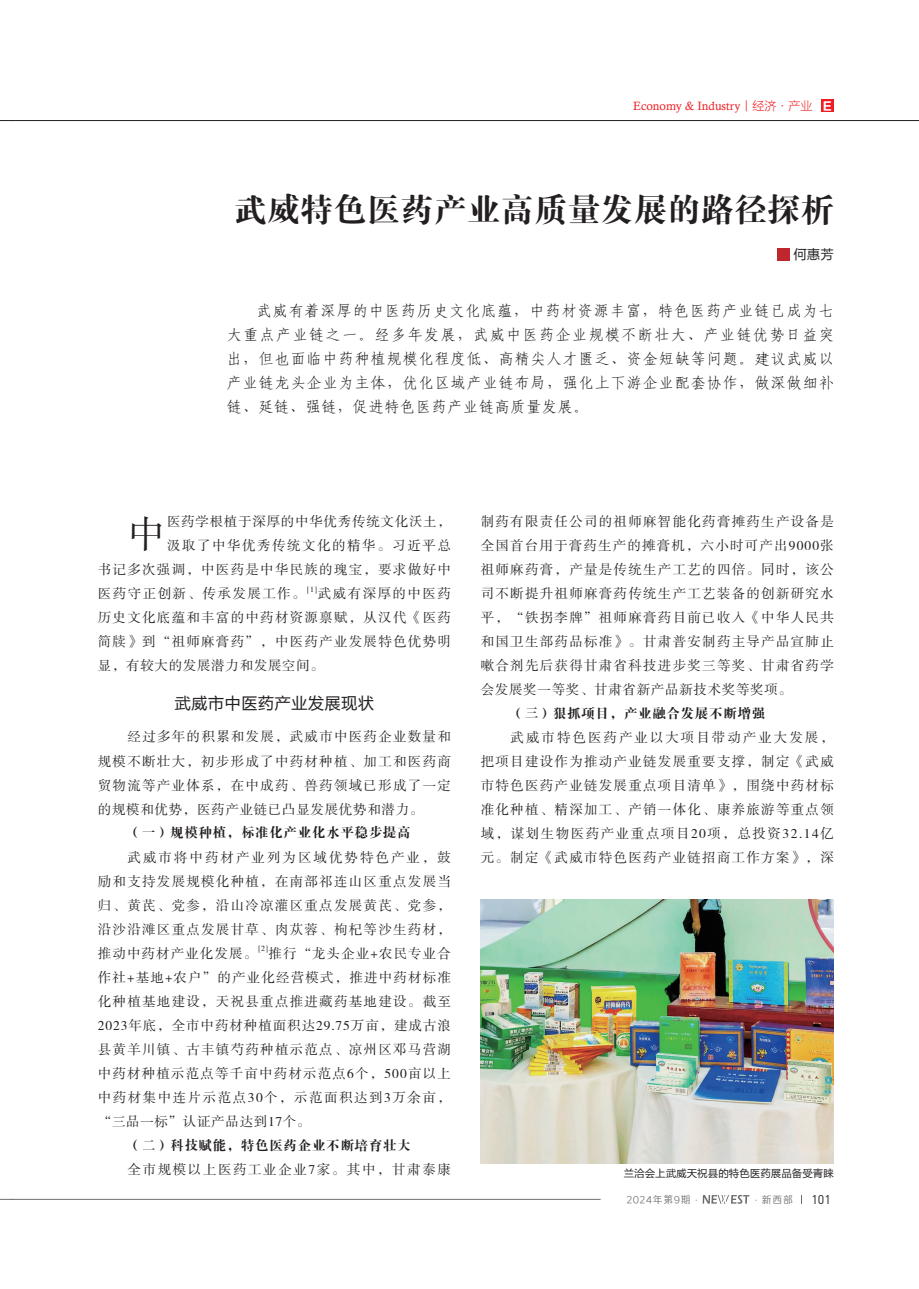
<style>
.page{position:relative;width:919px;height:1289px;background:#fff}
.page>*{position:absolute;margin:0;border:0;box-sizing:border-box;transform-origin:0 0}
.t1{font:37.5px "FZSSK GBK1 0";color:#231f20}
.t2{font:33px "FZDBSK GBK1 0";letter-spacing:.01em;color:#231f20}
.t3{font:16.5px "FZLTHK GBK1 0";letter-spacing:.01em;color:#231f20}
.t4{font:15px/24px "Fang Song GB2312";letter-spacing:.065em;color:#231f20;text-align:justify}
.t5{font:13.5px/24px "FZSSK GBK1 0";letter-spacing:.095em;color:#231f20;text-align:justify}
.t6{font:13.5px "FZDBSK GBK1 0";letter-spacing:.05em;color:#231f20}
.t7{font:13.5px "FZSSK GBK1 0";letter-spacing:.115em;color:#231f20}
.t8{font:13.5px "FZSSK GBK1 0";letter-spacing:.055em;color:#231f20}
.t9{font:13.5px "FZLTHK GBK1 0";color:#231f20}
.t10{font:12.45px "DIN";color:#231f20}
.t11{font:12px "Calisto";color:#ee1d23}
.t12{font:10.5px "FZLTHK GBK1 0";color:#231f20}
.t13{font:9.75px "Loong Flash Sans GB Regular";letter-spacing:.1em;color:#6c6d70}
.t14{font:7.8px "FZSSK GBK1 0";color:#231f20}
.s1{font-family:"FZLTXHK GBK1 0"}
.s2{font-family:"FZLTDHK GBK1 0";font-size:11.4px;color:#fff}
</style>
<div class="page">
<svg style="left:0;top:1199px;width:13px;height:1px"></svg>
<svg style="left:0;top:120px;width:13px;height:1px"></svg>
<hr style="left:13px;top:1199px;width:587px;height:1px;background:#6c6d70">
<svg style="left:702px;top:1195px;width:47px;height:8px"></svg>
<hr style="left:13px;top:120px;width:905px;height:1px;background:#231f20">
<div style="left:776px;top:248px;width:13px;height:13px;background:#c0262d"></div>
<div style="left:821px;top:99px;width:12px;height:13px;background:#ee1d23"></div>
<img style="left:480px;top:899px;width:353px;height:264px">
<p class="t11" style="left:633px;top:99px;width:202px">Economy &amp; Industry<span class="s1">丨经济·产业</span> <span class="s2">Ｅ</span></p>
<h2 class="t2" style="left:234px;top:192px;width:601px">武威特色医药产业高质量发展的路径探析</h2>
<p class="t9" style="left:793px;top:247px;width:42px">何惠芳</p>
<p class="t4" style="left:227px;top:299px;width:608px;text-indent:30px">武威有着深厚的中医药历史文化底蕴，中药材资源丰富，特色医药产业链已成为七大重点产业链之一。经多年发展，武威中医药企业规模不断壮大、产业链优势日益突出，但也面临中药种植规模化程度低、高精尖人才匮乏、资金短缺等问题。建议武威以产业链龙头企业为主体，优化区域产业链布局，强化上下游企业配套协作，做深做细补链、延链、强链，促进特色医药产业链高质量发展。</p>
<h1 class="t1" style="left:128px;top:514px;width:39px">中</h1>
<p class="t8" style="left:167px;top:514px;width:285px">医药学根植于深厚的中华优秀传统文化沃土，</p>
<p class="t5" style="left:167px;top:534px;width:285px">汲取了中华优秀传统文化的精华。习近平总</p>
<p class="t5" style="left:98px;top:558px;width:354px">书记多次强调，中医药是中华民族的瑰宝，要求做好中</p>
<p class="t5" style="left:98px;top:582px;width:209px">医药守正创新、传承发展工作。</p>
<p class="t14" style="left:307px;top:584px;width:11px">[1]</p>
<p class="t5" style="left:98px;top:582px;width:354px;text-indent:220px">武威有深厚的中医药历史文化底蕴和丰富的中药材资源禀赋，从汉代《医药简牍》到“祖师麻膏药”，中医药产业发展特色优势明显，有较大的发展潜力和发展空间。</p>
<p class="t3" style="left:174px;top:694px;width:201px">武威市中医药产业发展现状</p>
<p class="t5" style="left:98px;top:725px;width:354px;text-indent:30px">经过多年的积累和发展，武威市中医药企业数量和规模不断壮大，初步形成了中药材种植、加工和医药商贸物流等产业体系，在中成药、兽药领域已形成了一定的规模和优势，医药产业链已凸显发展优势和潜力。</p>
<p class="t6" style="left:128px;top:825px;width:284px">（一）规模种植，标准化产业化水平稳步提高</p>
<p class="t5" style="left:98px;top:845px;width:354px;text-indent:30px">武威市将中药材产业列为区域优势特色产业，鼓励和支持发展规模化种植，在南部祁连山区重点发展当归、黄芪、党参，沿山冷凉灌区重点发展黄芪、党参，沿沙沿滩区重点发展甘草、肉苁蓉、枸杞等沙生药材，推动中药材产业化发展。</p>
<p class="t14" style="left:258px;top:944px;width:11px">[2]</p>
<p class="t5" style="left:98px;top:941px;width:354px;text-indent:171px">推行“龙头企业+农民专业合作社+基地+农户”的产业化经营模式，推进中药材标准化种植基地建设，天祝县重点推进藏药基地建设。截至2023年底，全市中药材种植面积达29.75万亩，建成古浪县黄羊川镇、古丰镇芍药种植示范点、凉州区邓马营湖中药材种植示范点等千亩中药材示范点6个，500亩以上中药材集中连片示范点30个，示范面积达到3万余亩，“三品一标”认证产品达到17个。</p>
<p class="t6" style="left:128px;top:1137px;width:284px">（二）科技赋能，特色医药企业不断培育壮大</p>
<p class="t7" style="left:128px;top:1161px;width:325px">全市规模以上医药工业企业7家。其中，甘肃泰康</p>
<p class="t5" style="left:480px;top:510px;width:354px">制药有限责任公司的祖师麻智能化药膏摊药生产设备是全国首台用于膏药生产的摊膏机，六小时可产出9000张祖师麻药膏，产量是传统生产工艺的四倍。同时，该公司不断提升祖师麻膏药传统生产工艺装备的创新研究水平，“铁拐李牌”祖师麻膏药目前已收入《中华人民共和国卫生部药品标准》。甘肃普安制药主导产品宣肺止嗽合剂先后获得甘肃省科技进步奖三等奖、甘肃省药学会发展奖一等奖、甘肃省新产品新技术奖等奖项。</p>
<p class="t6" style="left:510px;top:706px;width:256px">（三）狠抓项目，产业融合发展不断增强</p>
<p class="t5" style="left:480px;top:726px;width:354px;text-indent:30px">武威市特色医药产业以大项目带动产业大发展，把项目建设作为推动产业链发展重要支撑，制定《武威市特色医药产业链发展重点项目清单》，围绕中药材标准化种植、精深加工、产销一体化、康养旅游等重点领域，谋划生物医药产业重点项目20项，总投资32.14亿元。制定《武威市特色医药产业链招商工作方案》，深</p>
<p class="t12" style="left:623px;top:1167px;width:211px">兰洽会上武威天祝县的特色医药展品备受青睐</p>
<p class="t13" style="left:626px;top:1194px;width:168px">2024年第9期·　　　　 ·新西部</p>
<p class="t10" style="left:811px;top:1191px;width:21px">101</p>
</div>
